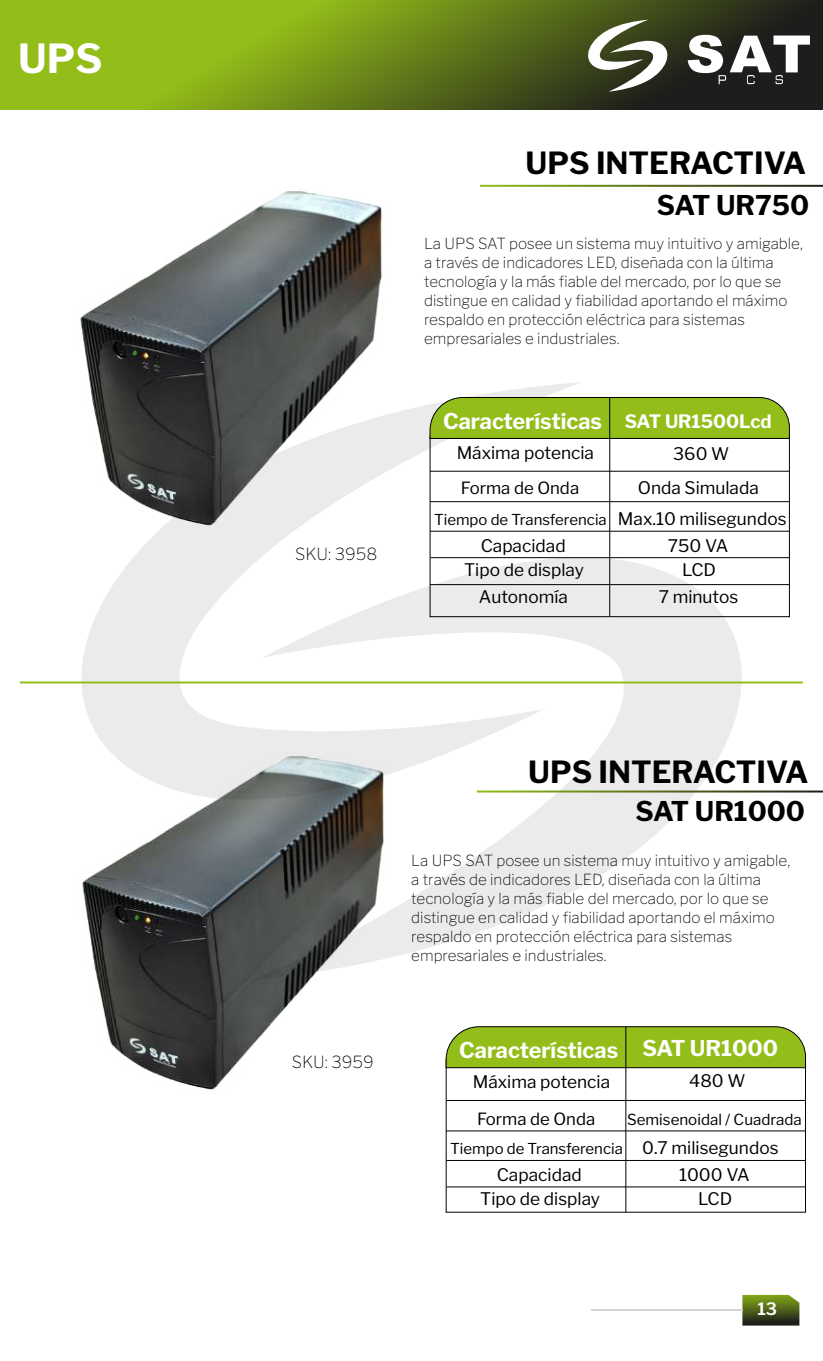
<style>
.page{position:relative;width:823px;height:1361px;background:#fff}
.page>*{position:absolute;margin:0;border:0;box-sizing:border-box;transform-origin:0 0}
.t1{font:700 39.8px "Libre Franklin";color:#fff}
.t2{font:700 30.4px "Libre Franklin";color:#000}
.t3{font:700 27px "Libre Franklin";color:#000}
.t4{font:700 21.6px "Libre Franklin";color:#fff}
.t5{font:700 18.4px "Libre Franklin";color:#fff}
.t6{font:17.2px/27px "Libre Franklin";color:#000;text-align:center}
.t7{font:600 17px "Libre Franklin";color:#fff}
.t8{font:16.8px "Libre Franklin";color:#000}
.t9{font:100 16.6px "Libre Franklin";color:#000}
.t10{font:100 15.2px/19px "Libre Franklin";color:#000}
.t11{font:15.2px "Libre Franklin";color:#000}
.t12{font:15px "Libre Franklin";color:#000}
</style>
<div class="page">
<img style="left:82px;top:855px;width:228px;height:235px">
<svg style="left:742px;top:1295px;width:57px;height:30px;background:#526321"></svg>
<hr style="left:590px;top:1309px;width:152px;height:1px;background:#d1d3d4">
<svg style="left:81px;top:382px;width:500px;height:473px;fill:#ebebeb"></svg>
<svg style="left:251px;top:501px;width:490px;height:479px"></svg>
<svg style="left:0;top:0;width:822px;height:110px;background:#6a8619"></svg>
<hr style="left:476px;top:790px;width:346px;height:2px;background:#fff">
<svg style="left:582px;top:20px;width:90px;height:72px"></svg>
<svg style="left:687px;top:35px;width:122px;height:49px"></svg>
<svg style="left:445px;top:1068px;width:360px;height:144px"></svg>
<svg style="left:445px;top:1026px;width:360px;height:42px;background:#8fb71f"></svg>
<hr style="left:625px;top:1026px;width:1px;height:186px;background:#000">
<hr style="left:446px;top:1100px;width:359px;height:1px;background:#000">
<hr style="left:446px;top:1130px;width:359px;height:1px;background:#000">
<hr style="left:446px;top:1160px;width:359px;height:1px;background:#000">
<hr style="left:20px;top:681px;width:782px;height:2px;background:#93be19">
<hr style="left:446px;top:1186px;width:359px;height:1px;background:#000">
<svg style="left:429px;top:439px;width:360px;height:178px"></svg>
<svg style="left:429px;top:397px;width:360px;height:42px;background:#8eb61e"></svg>
<hr style="left:609px;top:397px;width:1px;height:220px;background:#000">
<hr style="left:430px;top:471px;width:358px;height:1px;background:#000">
<hr style="left:430px;top:501px;width:358px;height:1px;background:#000">
<hr style="left:430px;top:531px;width:358px;height:1px;background:#000">
<hr style="left:430px;top:557px;width:359px;height:1px;background:#000">
<hr style="left:430px;top:584px;width:358px;height:1px;background:#000">
<img style="left:80px;top:191px;width:341px;height:356px">
<h1 class="t1" style="left:18px;top:27px;width:86px">UPS</h1>
<p class="t9" style="left:295px;top:541px;width:84px">SKU: 3958</p>
<h2 class="t2" style="left:525px;top:139px;width:282px">UPS INTERACTIVA</h2>
<h3 class="t3" style="left:656px;top:184px;width:154px">SAT UR750</h3>
<p class="t10" style="left:424px;top:233px;width:380px">La UPS SAT posee un sistema muy intuitivo y amigable, a través de indicadores LED, diseñada con la última tecnología y la más fiable del mercado, por lo que se distingue en calidad y fiabilidad aportando el máximo respaldo en protección eléctrica para sistemas empresariales e industriales.</p>
<h3 class="t4" style="left:443px;top:404px;width:160px">Características</h3>
<p class="t6" style="left:456px;top:437px;width:139px">Máxima potencia</p>
<p class="t8" style="left:460px;top:474px;width:120px">Forma de Onda</p>
<p class="t12" style="left:434px;top:508px;width:174px">Tiempo de Transferencia</p>
<p class="t6" style="left:480px;top:530px;width:86px">Capacidad</p>
<p class="t5" style="left:624px;top:406px;width:148px">SAT UR1500Lcd</p>
<p class="t6" style="left:637px;top:435px;width:122px;line-height:33.8px">360 W<br>Onda Simulada</p>
<p class="t6" style="left:617px;top:503px;width:170px">Max.10 milisegundos<br>750 VA</p>
<p class="t6" style="left:464px;top:554px;width:121px">Tipo de display</p>
<p class="t6" style="left:681px;top:554px;width:35px">LCD</p>
<p class="t6" style="left:478px;top:581px;width:90px">Autonomía</p>
<p class="t6" style="left:658px;top:581px;width:81px">7 minutos</p>
<p class="t9" style="left:292px;top:1048px;width:83px">SKU: 3959</p>
<h2 class="t2" style="left:528px;top:748px;width:282px">UPS INTERACTIVA</h2>
<h3 class="t3" style="left:635px;top:790px;width:171px">SAT UR1000</h3>
<p class="t10" style="left:411px;top:849px;width:380px">La UPS SAT posee un sistema muy intuitivo y amigable, a través de indicadores LED, diseñada con la última tecnología y la más fiable del mercado, por lo que se distingue en calidad y fiabilidad aportando el máximo respaldo en protección eléctrica para sistemas empresariales e industriales.</p>
<h3 class="t4" style="left:642px;top:1031px;width:137px">SAT UR1000</h3>
<p class="t6" style="left:688px;top:1066px;width:58px">480 W</p>
<p class="t11" style="left:626px;top:1107px;width:176px">Semisenoidal / Cuadrada</p>
<p class="t6" style="left:641px;top:1132px;width:138px">0.7 milisegundos<br>1000 VA</p>
<h3 class="t4" style="left:459px;top:1033px;width:160px">Características</h3>
<p class="t6" style="left:472px;top:1066px;width:139px">Máxima potencia</p>
<p class="t8" style="left:476px;top:1106px;width:120px">Forma de Onda</p>
<p class="t12" style="left:450px;top:1137px;width:174px">Tiempo de Transferencia</p>
<p class="t6" style="left:496px;top:1159px;width:86px">Capacidad</p>
<p class="t6" style="left:480px;top:1184px;width:121px">Tipo de display</p>
<p class="t6" style="left:697px;top:1183px;width:35px">LCD</p>
<p class="t7" style="left:757px;top:1295px;width:21px">13</p>
</div>
